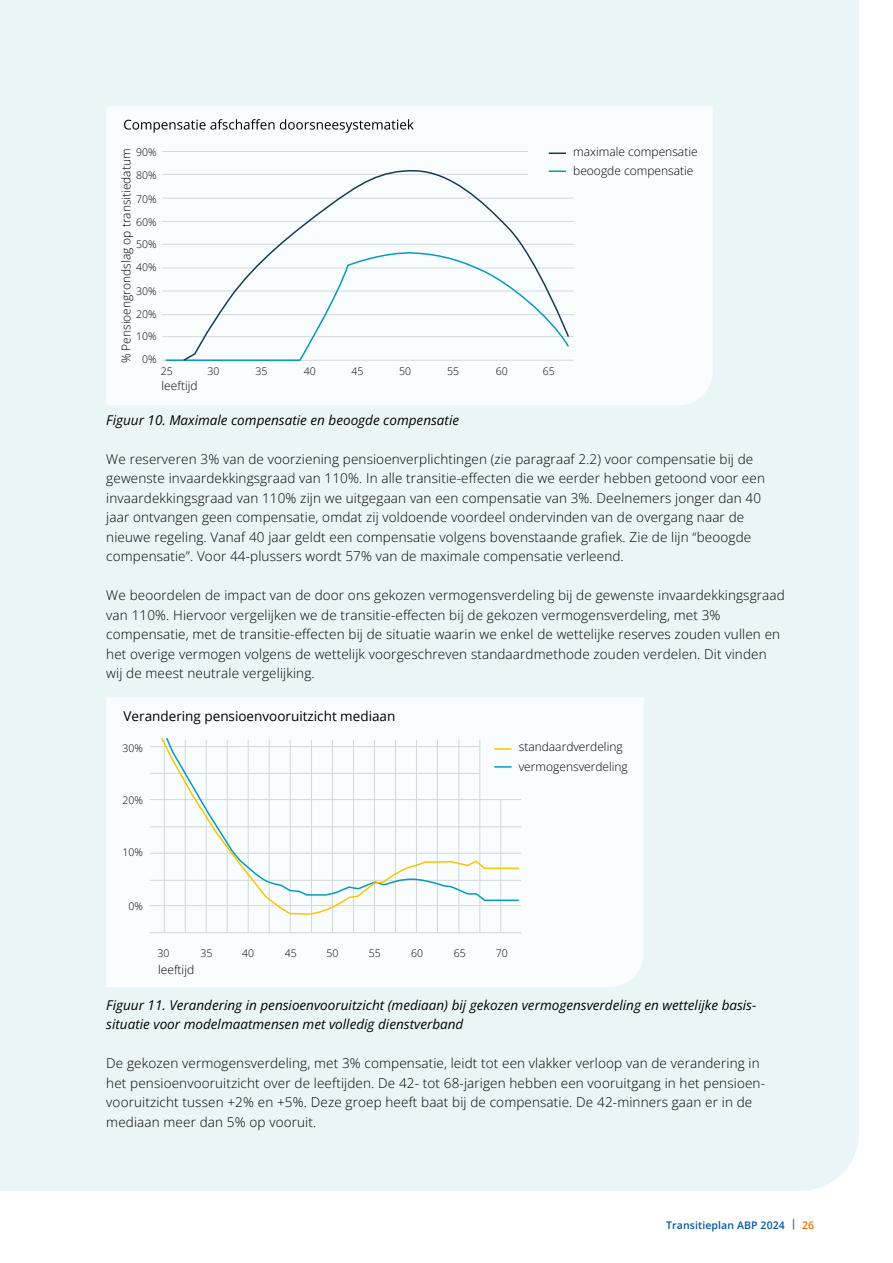
<style>
.page{position:relative;width:893px;height:1263px;background:#fff}
.page>*{position:absolute;margin:0;border:0;box-sizing:border-box;transform-origin:0 0}
.t1{font:300 13.5px/19.5px "Open Sans";letter-spacing:.01em;color:#000}
.t2{font:italic 13.5px/19.5px "Open Sans";color:#000}
.t3{font:13.5px "Open Sans";color:#000}
.t4{font:300 12px/19.5px "Open Sans";color:#000}
.t5{font:300 10.5px "Open Sans";color:#000}
.t6{font:600 10.5px "Open Sans";letter-spacing:.01em;color:#0057a3}
.s1{color:#ed7102}
</style>
<div class="page">
<div style="left:0;top:0;width:859px;height:1191px;background:#eaf5f8"></div>
<svg style="left:106px;top:106px;width:607px;height:299px"></svg>
<svg style="left:106px;top:697px;width:538px;height:290px"></svg>
<hr style="left:150px;top:773px;width:330px;height:1px;background:#d2d7da">
<hr style="left:150px;top:799px;width:371px;height:1px;background:#d2d7da">
<hr style="left:150px;top:826px;width:371px;height:1px;background:#d2d7da">
<hr style="left:150px;top:746px;width:330px;height:1px;background:#d2d7da">
<hr style="left:150px;top:853px;width:371px;height:1px;background:#d2d7da">
<hr style="left:150px;top:880px;width:371px;height:1px;background:#d2d7da">
<hr style="left:150px;top:905px;width:371px;height:1px;background:#d2d7da">
<hr style="left:150px;top:932px;width:371px;height:1px;background:#d2d7da">
<hr style="left:164px;top:740px;width:1px;height:193px;background:#d2d7da">
<hr style="left:185px;top:740px;width:1px;height:193px;background:#d2d7da">
<hr style="left:206px;top:740px;width:1px;height:193px;background:#d2d7da">
<hr style="left:227px;top:740px;width:1px;height:193px;background:#d2d7da">
<hr style="left:248px;top:740px;width:1px;height:193px;background:#d2d7da">
<hr style="left:269px;top:740px;width:1px;height:193px;background:#d2d7da">
<hr style="left:290px;top:740px;width:1px;height:193px;background:#d2d7da">
<hr style="left:311px;top:740px;width:1px;height:193px;background:#d2d7da">
<hr style="left:332px;top:740px;width:1px;height:193px;background:#d2d7da">
<hr style="left:353px;top:740px;width:1px;height:193px;background:#d2d7da">
<hr style="left:374px;top:740px;width:1px;height:193px;background:#d2d7da">
<hr style="left:395px;top:740px;width:1px;height:193px;background:#d2d7da">
<hr style="left:416px;top:740px;width:1px;height:193px;background:#d2d7da">
<hr style="left:437px;top:740px;width:1px;height:193px;background:#d2d7da">
<hr style="left:459px;top:740px;width:1px;height:193px;background:#d2d7da">
<hr style="left:479px;top:740px;width:1px;height:193px;background:#d2d7da">
<hr style="left:500px;top:799px;width:1px;height:134px;background:#d2d7da">
<svg style="left:160px;top:736px;width:360px;height:179px"></svg>
<svg style="left:494px;top:748px;width:18px;height:2px"></svg>
<svg style="left:494px;top:766px;width:18px;height:2px"></svg>
<hr style="left:162px;top:221px;width:412px;height:1px;background:#d2d7da">
<hr style="left:162px;top:244px;width:412px;height:1px;background:#d2d7da">
<hr style="left:162px;top:268px;width:412px;height:1px;background:#d2d7da">
<hr style="left:162px;top:151px;width:366px;height:1px;background:#d2d7da">
<hr style="left:162px;top:174px;width:366px;height:1px;background:#d2d7da">
<hr style="left:162px;top:198px;width:412px;height:1px;background:#d2d7da">
<hr style="left:162px;top:291px;width:412px;height:1px;background:#d2d7da">
<hr style="left:162px;top:314px;width:412px;height:1px;background:#d2d7da">
<hr style="left:162px;top:336px;width:412px;height:1px;background:#d2d7da">
<hr style="left:162px;top:360px;width:412px;height:1px;background:#d2d7da">
<svg style="left:164px;top:251px;width:18px;height:111px"></svg>
<svg style="left:182px;top:168px;width:388px;height:194px"></svg>
<svg style="left:549px;top:153px;width:17px;height:1px"></svg>
<svg style="left:549px;top:170px;width:17px;height:2px"></svg>
<svg style="left:124px;top:119px;width:150px;height:14px"></svg>
<svg style="left:280px;top:119px;width:134px;height:14px"></svg>
<p class="t5" style="left:136px;top:145px;width:22px">90%</p>
<p class="t4" style="left:573px;top:141px;width:126px">maximale compensatie beoogde compensatie</p>
<p class="t4" style="left:116px;top:363px;width:216px;rotate:-90deg">% Pensioengrondslag op transitiedatum</p>
<p class="t5" style="left:136px;top:168px;width:22px">80%</p>
<p class="t5" style="left:136px;top:192px;width:22px">70%</p>
<p class="t5" style="left:136px;top:215px;width:22px">60%</p>
<p class="t5" style="left:136px;top:237px;width:22px">50%</p>
<p class="t5" style="left:136px;top:260px;width:22px">40%</p>
<p class="t5" style="left:136px;top:284px;width:22px">30%</p>
<p class="t5" style="left:136px;top:307px;width:22px">20%</p>
<p class="t5" style="left:136px;top:329px;width:22px">10%</p>
<p class="t5" style="left:142px;top:352px;width:16px">0%</p>
<p class="t5" style="left:161px;top:364px;width:13px">25</p>
<p class="t5" style="left:208px;top:364px;width:13px">30</p>
<p class="t5" style="left:255px;top:364px;width:13px">35</p>
<p class="t5" style="left:304px;top:364px;width:13px">40</p>
<p class="t5" style="left:352px;top:364px;width:13px">45</p>
<p class="t5" style="left:399px;top:364px;width:13px">50</p>
<p class="t5" style="left:447px;top:364px;width:13px">55</p>
<p class="t5" style="left:496px;top:364px;width:13px">60</p>
<p class="t5" style="left:543px;top:364px;width:13px">65</p>
<p class="t4" style="left:162px;top:376px;width:38px">leeftijd</p>
<p class="t2" style="left:106px;top:409px;width:354px">Figuur 10. Maximale compensatie en beoogde compensatie</p>
<p class="t1" style="left:106px;top:448px;width:660px">We reserveren 3% van de voorziening pensioenverplichtingen (zie paragraaf 2.2) voor compensatie bij de gewenste invaardekkingsgraad van 110%. In alle transitie-effecten die we eerder hebben getoond voor een invaardekkingsgraad van 110% zijn we uitgegaan van een compensatie van 3%. Deelnemers jonger dan 40 jaar ontvangen geen compensatie, omdat zij voldoende voordeel ondervinden van de overgang naar de nieuwe regeling. Vanaf 40 jaar geldt een compensatie volgens bovenstaande grafiek. Zie de lijn “beoogde compensatie”. Voor 44-plussers wordt 57% van de maximale compensatie verleend.</p>
<p class="t1" style="left:106px;top:585px;width:680px">We beoordelen de impact van de door ons gekozen vermogensverdeling bij de gewenste invaardekkingsgraad van 110%. Hiervoor vergelijken we de transitie-effecten bij de gekozen vermogensverdeling, met 3% compensatie, met de transitie-effecten bij de situatie waarin we enkel de wettelijke reserves zouden vullen en het overige vermogen volgens de wettelijk voorgeschreven standaardmethode zouden verdelen. Dit vinden wij de meest neutrale vergelijking.</p>
<p class="t3" style="left:124px;top:706px;width:273px">Verandering pensioenvooruitzicht mediaan</p>
<p class="t5" style="left:123px;top:740px;width:22px">30%</p>
<p class="t5" style="left:123px;top:793px;width:22px">20%</p>
<p class="t5" style="left:123px;top:845px;width:22px">10%</p>
<p class="t4" style="left:519px;top:737px;width:111px">standaardverdeling vermogensverdeling</p>
<p class="t5" style="left:129px;top:899px;width:16px">0%</p>
<p class="t5" style="left:158px;top:946px;width:13px">30</p>
<p class="t5" style="left:201px;top:946px;width:13px">35</p>
<p class="t5" style="left:242px;top:946px;width:13px">40</p>
<p class="t5" style="left:285px;top:946px;width:13px">45</p>
<p class="t5" style="left:326px;top:946px;width:13px">50</p>
<p class="t5" style="left:369px;top:946px;width:13px">55</p>
<p class="t5" style="left:411px;top:946px;width:13px">60</p>
<p class="t5" style="left:454px;top:946px;width:13px">65</p>
<p class="t5" style="left:496px;top:946px;width:13px">70</p>
<p class="t4" style="left:158px;top:959px;width:38px">leeftijd</p>
<p class="t2" style="left:106px;top:994px;width:651px">Figuur 11. Verandering in pensioenvooruitzicht (mediaan) bij gekozen vermogensverdeling en wettelijke basis&shy;situatie voor modelmaatmensen met volledig dienstverband</p>
<p class="t1" style="left:106px;top:1053px;width:660px">De gekozen vermogensverdeling, met 3% compensatie, leidt tot een vlakker verloop van de verandering in het pensioenvooruitzicht over de leeftijden. De 42- tot 68-jarigen hebben een vooruitgang in het pensioen&shy;vooruitzicht tussen +2% en +5%. Deze groep heeft baat bij de compensatie. De 42-minners gaan er in de mediaan meer dan 5% op vooruit.</p>
<p class="t6" style="left:666px;top:1217px;width:150px">Transitieplan ABP 2024 | <span class="s1">26</span></p>
</div>
